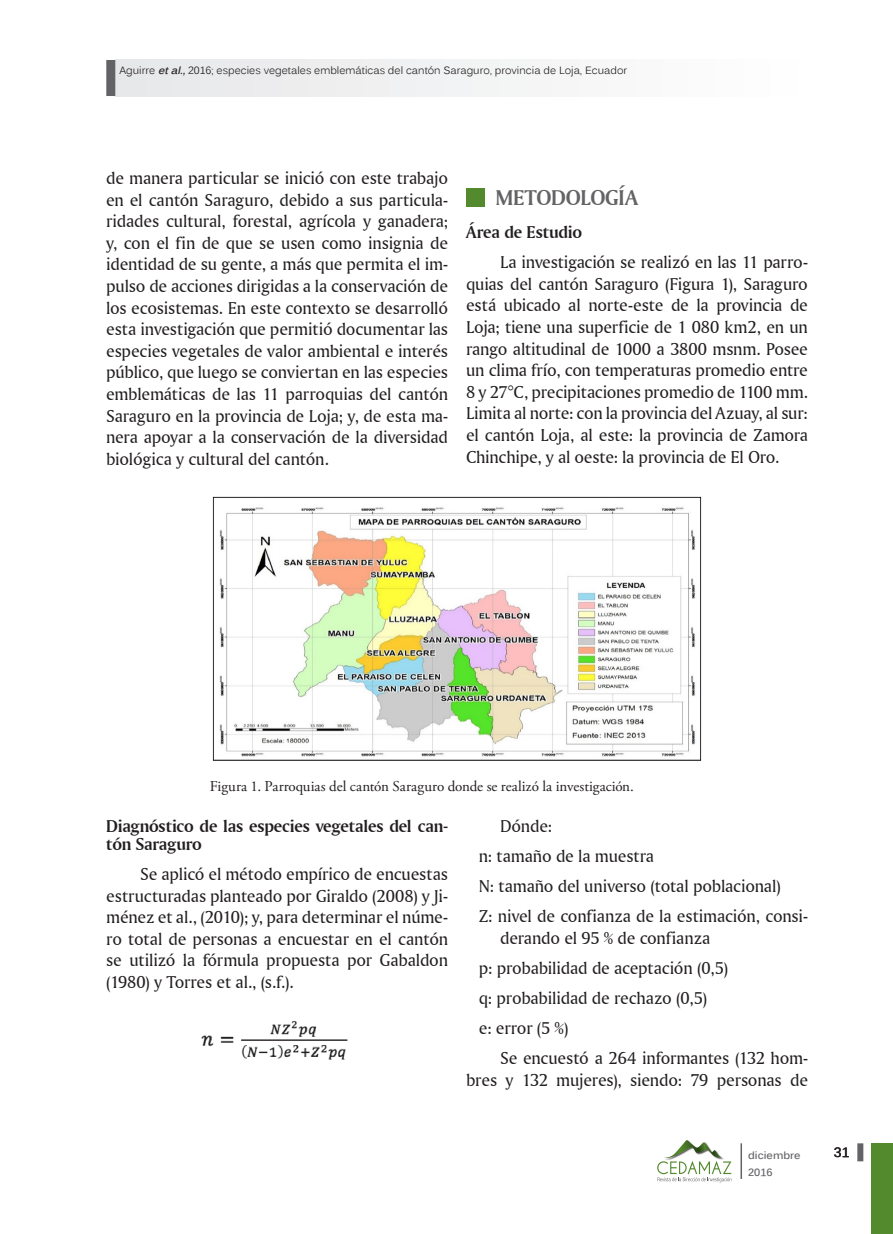
<style>
.page{position:relative;width:893px;height:1234px;background:#fff}
.page>*{position:absolute;margin:0;border:0;box-sizing:border-box;transform-origin:0 0}
.titulos_secciones_ar{font:22.5px "Amerigo BT Bold A";letter-spacing:-.015em;color:#636366}
.texto_base{font:18px/21.6px "Amerigo BT Roman A";letter-spacing:-.015em;color:#231f20;text-align:justify}
.texto_base_literales{font:18px/21.6px "Amerigo BT Roman A";letter-spacing:-.01em;color:#231f20}
.subtitulos1_texto_ba{font:18px/18px "Amerigo BT Bold A";letter-spacing:-.015em;color:#231f20}
.pie_fotos{font:15px "Adobe Garamond Pro";color:#231f20}
.t1{font:700 13.5px "Kalinga";color:#231f20}
.autor_nombre_2{font:10.5px "Kalinga";color:#231f20}
.t2{font:700 10.5px "Kalinga";color:#636366}
.s1{font-weight:700;font-style:italic}
</style>
<div class="page">
<div style="left:857px;top:1142px;width:6px;height:18px;background:#636366"></div>
<div style="left:115px;top:60px;width:693px;height:36px;background:#f2f3f4"></div>
<div style="left:106px;top:60px;width:9px;height:36px;background:#636366"></div>
<div style="left:871px;top:1142px;width:22px;height:91px;background:#548a2e"></div>
<hr style="left:740px;top:1142px;width:2px;height:36px;background:#636366">
<svg style="left:657px;top:1140px;width:74px;height:42px"></svg>
<img style="left:212px;top:496px;width:490px;height:265px">
<img style="left:201px;top:1020px;width:147px;height:40px">
<div style="left:466px;top:188px;width:19px;height:19px;background:#548a2e"></div>
<p class="autor_nombre_2" style="left:120px;top:64px;width:509px">Aguirre <span class="s1">etal.,</span>2016; especies vegetales emblemáticas del cantón Saraguro, provincia de Loja, Ecuador</p>
<p class="texto_base" style="left:106px;top:167px;width:344px">de manera particular se inició con este trabajo en el cantón Saraguro, debido a sus particula&shy;ridades cultural, forestal, agrícola y ganadera; y, con el fin de que se usen como insignia de identidad de su gente, a más que permita el im&shy;pulso de acciones dirigidas a la conservación de los ecosistemas. En este contexto se desarrolló esta investigación que permitió documentar las especies vegetales de valor ambiental e interés público, que luego se conviertan en las especies emblemáticas de las 11 parroquias del cantón Saraguro en la provincia de Loja; y, de esta ma&shy;nera apoyar a la conservación de la diversidad biológica y cultural del cantón.</p>
<p class="titulos_secciones_ar" style="left:495px;top:184px;width:144px">METODOLOGÍA</p>
<p class="subtitulos1_texto_ba" style="left:466px;top:222px;width:118px">Área de Estudio</p>
<p class="texto_base" style="left:466px;top:251px;width:343px;text-indent:34px">La investigación se realizó en las 11 parro&shy;quias del cantón Saraguro (Figura 1), Saraguro está ubicado al norte-este de la provincia de Loja; tiene una superficie de 1 080 km2, en un rango altitudinal de 1000 a 3800 msnm. Posee un clima frío, con temperaturas promedio entre 8 y 27°C, precipitaciones promedio de 1100 mm.<br>Limita al norte: con la provincia del Azuay, al sur: el cantón Loja, al este: la provincia de Zamora Chinchipe, y al oeste: la provincia de El Oro.</p>
<p class="pie_fotos" style="left:210px;top:776px;width:425px">Figura 1. Parroquias del cantón Saraguro donde se realizó la investigación.</p>
<p class="subtitulos1_texto_ba" style="left:106px;top:816px;width:343px">Diagnóstico de las especies vegetales del can&shy;tón Saraguro</p>
<p class="texto_base" style="left:106px;top:862px;width:343px;text-indent:34px">Se aplicó el método empírico de encuestas estructuradas planteado por Giraldo (2008) y Ji&shy;ménez et al., (2010); y, para determinar el núme&shy;ro total de personas a encuestar en el cantón se utilizó la fórmula propuesta por Gabaldon (1980) y Torres et al., (s.f.).</p>
<p class="texto_base" style="left:500px;top:814px;width:54px">Dónde:</p>
<p class="texto_base_literales" style="left:479px;top:844px;width:177px">n: tamaño de la muestra</p>
<p class="texto_base_literales" style="left:479px;top:874px;width:304px">N: tamaño del universo (total poblacional)</p>
<p class="texto_base_literales" style="left:500px;top:904px;width:309px;text-indent:-21px">Z: nivel de confianza de la estimación, consi&shy;derando el 95 % de confianza</p>
<p class="texto_base_literales" style="left:479px;top:956px;width:251px">p: probabilidad de aceptación (0,5)</p>
<p class="texto_base_literales" style="left:479px;top:986px;width:230px">q: probabilidad de rechazo (0,5)</p>
<p class="texto_base_literales" style="left:479px;top:1016px;width:91px">e: error (5 %)</p>
<p class="texto_base" style="left:466px;top:1046px;width:344px;text-align:right">Se encuestó a 264 informantes (132 hom&shy;bres y 132 mujeres), siendo: 79 personas de</p>
<p class="t2" style="left:748px;top:1147px;width:54px">diciembre</p>
<p class="t1" style="left:834px;top:1142px;width:17px">31</p>
<p class="t2" style="left:748px;top:1164px;width:26px">2016</p>
</div>
